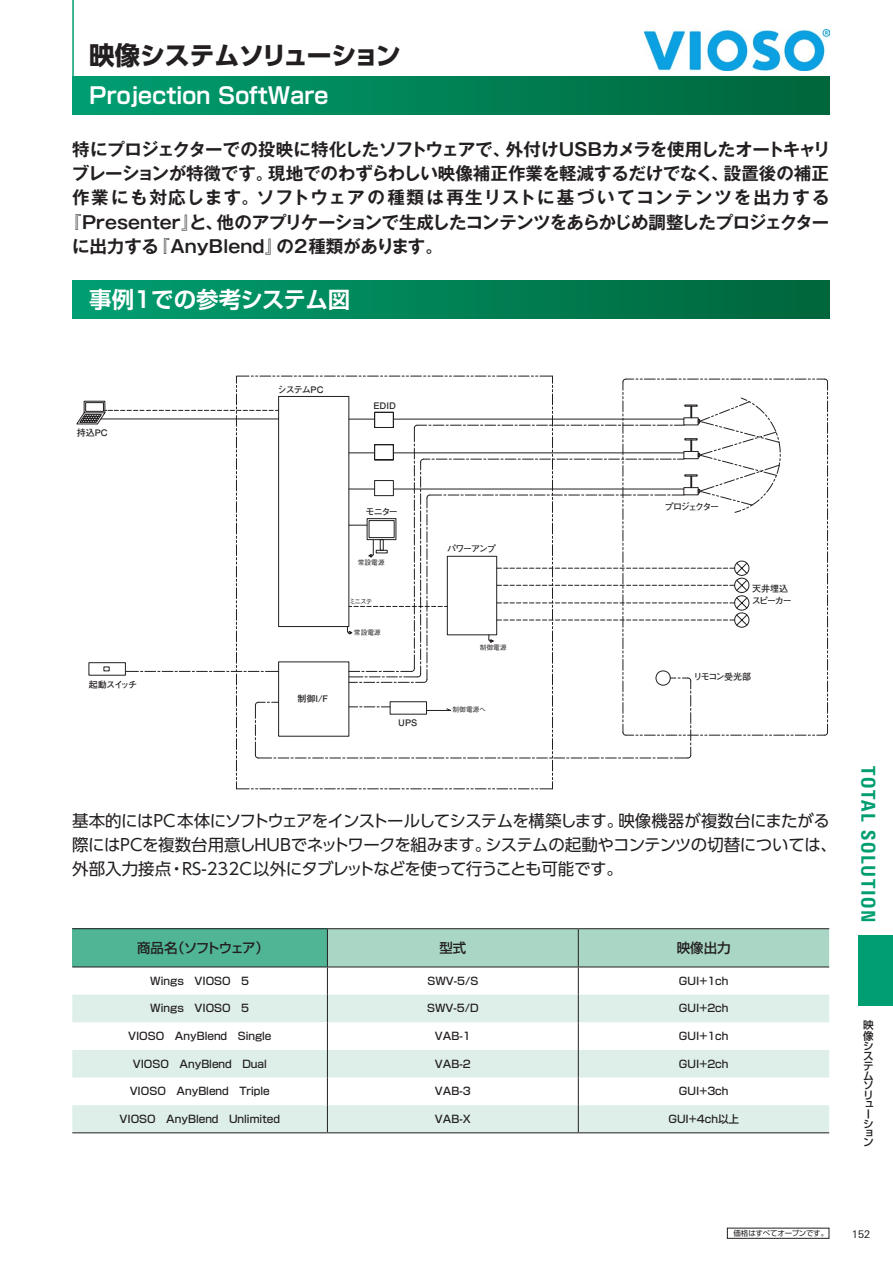
<style>
.page{position:relative;width:893px;height:1263px;background:#fff}
.page>*{position:absolute;margin:0;border:0;box-sizing:border-box;transform-origin:0 0}
.t1{font:700 25.5px "UD Shin Go Pro";letter-spacing:-.035em;color:#231f20}
.t2{font:700 22.5px "Shin Go Pro De";letter-spacing:-.465em;color:#fff}
.t3{font:700 22.5px "Shin Go Pro De";letter-spacing:-.03em;color:#fff}
.t4{font:800 condensed 19.2px "Linotype Univers";letter-spacing:.09em;color:#009e71}
.t5{font:700 17.55px "Gothic MB101 Pro De";letter-spacing:-.005em;color:#231f20}
.t6{font:700 17.55px "Gothic MB101 Pro De";letter-spacing:-.04em;color:#231f20}
.t7{font:700 17.55px "Gothic MB101 Pro De";letter-spacing:-.06em;color:#231f20}
.t8{font:700 17.55px "Gothic MB101 Pro De";letter-spacing:.085em;color:#231f20}
.t9{font:16.5px/24.3px "UD Shin Go Pro";letter-spacing:-.03em;color:#231f20}
.t10{font:500 13.5px "Shin Go Pro";letter-spacing:-.1em;color:#231f20}
.t11{font:500 13.5px "Shin Go Pro";color:#231f20}
.t12{font:500 10.65px/9.9px "Shin Go Pro";color:#231f20}
.t13{font:500 10.5px "Shin Go Pro";color:#231f20}
.t14{font:10.5px "Linotype Univers Basic";color:#231f20}
.t15{font:700 9px "Futo Go B101 Pro";letter-spacing:-.09em;color:#231f20}
.t16{font:700 9px/12px "Futo Go B101 Pro";letter-spacing:-.11em;color:#231f20}
.t17{font:700 9px "Futo Go B101 Pro";letter-spacing:-.175em;color:#231f20}
.t18{font:7.5px "Shin Go Pro";letter-spacing:-.03em;color:#231f20}
.t19{font:500 6.75px "Gothic BBB Pro";color:#231f20}
</style>
<div class="page">
<div style="left:72px;top:77px;width:757px;height:38px;background:linear-gradient(to right,#009e71,#00653a)"></div>
<hr style="left:72px;top:0;width:2px;height:77px;background:#009e71">
<img style="left:644px;top:30px;width:185px;height:41px">
<div style="left:72px;top:281px;width:757px;height:38px;background:linear-gradient(to right,#009e71,#00653a)"></div>
<hr style="left:72px;top:928px;width:255px;height:1px;background:#231f20">
<hr style="left:327px;top:928px;width:251px;height:1px;background:#231f20">
<hr style="left:578px;top:928px;width:251px;height:1px;background:#231f20">
<hr style="left:72px;top:1132px;width:255px;height:1px;background:#231f20">
<hr style="left:327px;top:1132px;width:251px;height:1px;background:#231f20">
<hr style="left:578px;top:1132px;width:251px;height:1px;background:#231f20">
<svg style="left:72px;top:929px;width:757px;height:203px"></svg>
<svg style="left:76px;top:375px;width:752px;height:414px"></svg>
<div style="left:859px;top:935px;width:34px;height:71px;background:#009e71"></div>
<h1 class="t1" style="left:89px;top:34px;width:313px">映像システムソリューション</h1>
<h2 class="t2" style="left:86px;top:77px;width:248px">Ｐｒｏｊｅｃｔｉｏｎ ＳｏｆｔＷａｒｅ</h2>
<h3 class="t7" style="left:72px;top:134px;width:760px">特にプロジェクターでの投映に特化したソフトウェアで、外付けＵＳＢカメラを使用したオートキャリ</h3>
<h3 class="t5" style="left:72px;top:159px;width:758px">ブレーションが特徴です。現地でのわずらわしい映像補正作業を軽減するだけでなく、設置後の補正</h3>
<h3 class="t8" style="left:72px;top:183px;width:759px">作業にも対応します。ソフトウェアの種類は再生リストに基づいてコンテンツを出力する</h3>
<h3 class="t6" style="left:64px;top:207px;width:767px">『Presenter』と、他のアプリケーションで生成したコンテンツをあらかじめ調整したプロジェクター</h3>
<h3 class="t5" style="left:72px;top:232px;width:372px">に出力する『AnyBlend』の2種類があります。</h3>
<h2 class="t3" style="left:89px;top:281px;width:263px">事例１での参考システム図</h2>
<p class="t15" style="left:77px;top:425px;width:32px">持込PC</p>
<p class="t15" style="left:89px;top:677px;width:50px">起動スイッチ</p>
<p class="t15" style="left:278px;top:382px;width:47px">システムPC</p>
<p class="t15" style="left:373px;top:398px;width:24px">EDID</p>
<p class="t15" style="left:365px;top:504px;width:34px">モニター</p>
<p class="t19" style="left:358px;top:557px;width:28px">常設電源</p>
<p class="t19" style="left:349px;top:596px;width:25px">ミニステ</p>
<p class="t19" style="left:354px;top:627px;width:28px">常設電源</p>
<p class="t15" style="left:297px;top:691px;width:32px">制御I/F</p>
<p class="t15" style="left:398px;top:715px;width:21px">UPS</p>
<p class="t15" style="left:447px;top:541px;width:51px">パワーアンプ</p>
<p class="t19" style="left:480px;top:642px;width:28px">制御電源</p>
<p class="t19" style="left:452px;top:704px;width:35px">制御電源へ</p>
<p class="t17" style="left:665px;top:500px;width:56px">プロジェクター</p>
<p class="t16" style="left:752px;top:581px;width:42px">天井埋込スピーカー</p>
<p class="t16" style="left:693px;top:670px;width:59px">リモコン受光部</p>
<h3 class="t9" style="left:72px;top:808px;width:766px">基本的にはPC本体にソフトウェアをインストールしてシステムを構築します。映像機器が複数台にまたがる際にはPCを複数台用意しHUBでネットワークを組みます。システムの起動やコンテンツの切替については、外部入力接点・RS-232C以外にタブレットなどを使って行うことも可能です。</h3>
<p class="t10" style="left:137px;top:937px;width:133px">商品名（ソフトウェア）</p>
<p class="t11" style="left:439px;top:937px;width:28px">型式</p>
<p class="t11" style="left:677px;top:937px;width:55px">映像出力</p>
<p class="t13" style="left:150px;top:972px;width:100px">Wings　VIOSO　5</p>
<p class="t13" style="left:427px;top:972px;width:52px">SWV-5/S</p>
<p class="t13" style="left:679px;top:972px;width:51px">GUI+1ch</p>
<p class="t13" style="left:150px;top:1000px;width:100px">Wings　VIOSO　5</p>
<p class="t13" style="left:427px;top:1000px;width:53px">SWV-5/D</p>
<p class="t13" style="left:679px;top:1000px;width:51px">GUI+2ch</p>
<p class="t13" style="left:128px;top:1027px;width:145px">VIOSO　AnyBlend　Single</p>
<p class="t13" style="left:435px;top:1027px;width:37px">VAB-1</p>
<p class="t13" style="left:679px;top:1027px;width:51px">GUI+1ch</p>
<p class="t13" style="left:133px;top:1055px;width:136px">VIOSO　AnyBlend　Dual</p>
<p class="t13" style="left:435px;top:1055px;width:37px">VAB-2</p>
<p class="t13" style="left:679px;top:1055px;width:51px">GUI+2ch</p>
<p class="t13" style="left:130px;top:1083px;width:142px">VIOSO　AnyBlend　Triple</p>
<p class="t13" style="left:435px;top:1083px;width:37px">VAB-3</p>
<p class="t13" style="left:679px;top:1083px;width:51px">GUI+3ch</p>
<p class="t13" style="left:119px;top:1110px;width:162px">VIOSO　AnyBlend　Unlimited</p>
<p class="t13" style="left:435px;top:1110px;width:37px">VAB-X</p>
<p class="t13" style="left:668px;top:1110px;width:72px">GUI+4ch以上</p>
<h3 class="t4" style="left:880px;top:766px;width:158px;rotate:90deg">TOTAL SOLUTION</h3>
<p class="t12" style="left:863px;top:1018px;width:12px">映像システムソリュー</p>
<p class="t12" style="left:863px;top:1118px;width:12px;line-height:8.9px;text-align:justify">ション</p>
<p class="t18" style="left:733px;top:1227px;width:96px">価格はすべてオープンです。</p>
<p class="t14" style="left:852px;top:1228px;width:20px">152</p>
</div>
